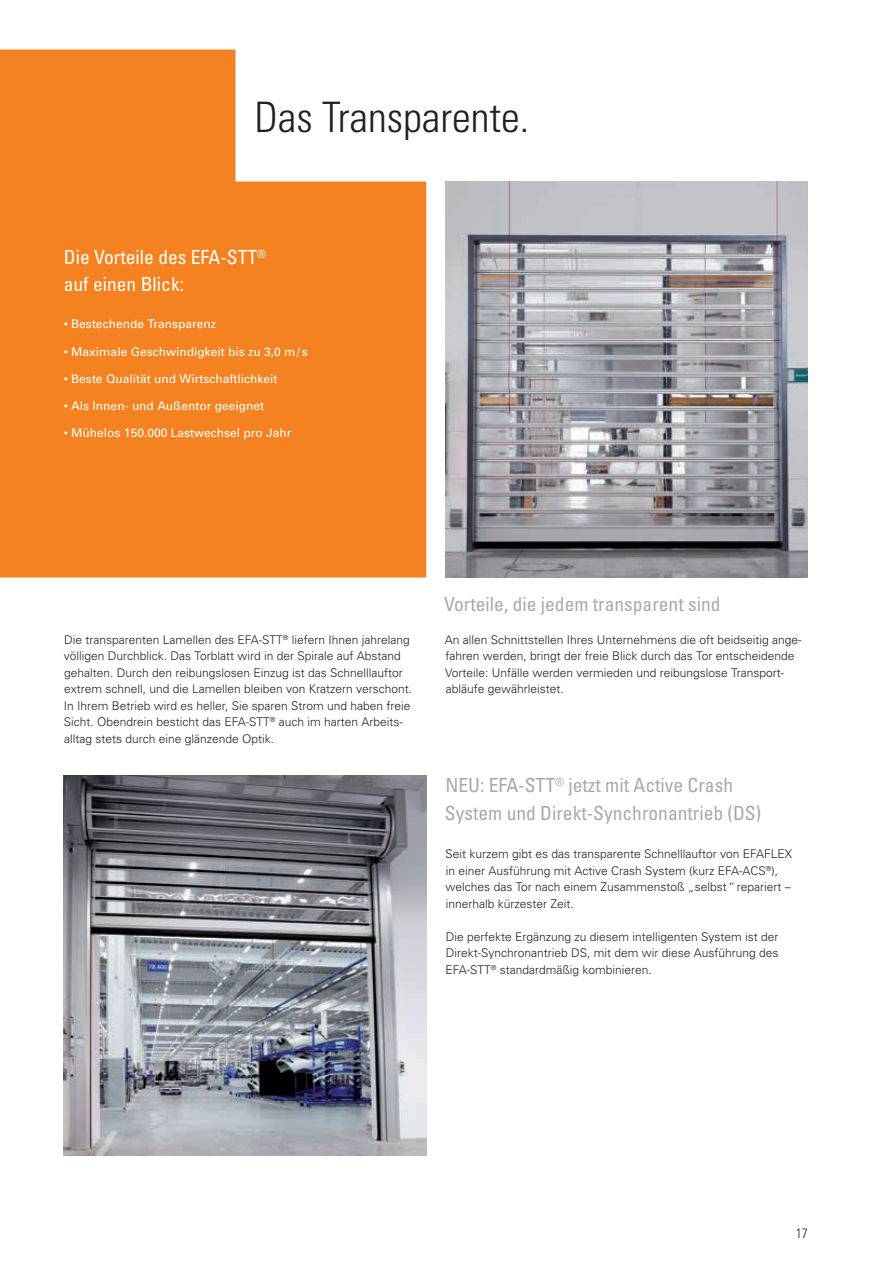
<style>
.page{position:relative;width:893px;height:1263px;background:#fff}
.page>*{position:absolute;margin:0;border:0;box-sizing:border-box;transform-origin:0 0}
.t1{font:300 condensed 42px "Univers";color:#231f20}
.t2{font:condensed 19.5px/27.5px "Univers";color:#a8a9ad}
.t3{font:condensed 19.5px/27.5px "Univers";color:#fff}
.t4{font:300 condensed 13.5px "Univers";color:#231f20}
.t5{font:300 12px/16.5px "Univers";color:#231f20}
.t6{font:12px "Univers";color:#fff}
.s1{font-style:italic}
</style>
<div class="page">
<svg style="left:0;top:50px;width:426px;height:528px;background:#f69038"></svg>
<img style="left:445px;top:182px;width:363px;height:396px">
<img style="left:64px;top:775px;width:362px;height:380px">
<img style="left:0;top:182px;width:1px;height:1081px">
<h1 class="t1" style="left:255px;top:92px;width:276px">Das Transparente.</h1>
<h2 class="t3" style="left:64px;top:243px;width:204px">Die Vorteile des EFA-STT<sup>® </sup>auf einen Blick:</h2>
<p class="t6" style="left:64px;top:317px;width:154px">• Bestechende Transparenz</p>
<p class="t6" style="left:64px;top:344px;width:245px">• Maximale Geschwindigkeit bis zu 3,0 m/s</p>
<p class="t6" style="left:64px;top:371px;width:215px">• Beste Qualität und Wirtschaftlichkeit</p>
<p class="t6" style="left:64px;top:398px;width:202px">• Als Innen- und Außentor geeignet</p>
<p class="t6" style="left:64px;top:425px;width:229px">• Mühelos 150.000 Lastwechsel pro Jahr</p>
<p class="t5" style="left:64px;top:631px;width:350px">Die transparenten Lamellen des EFA-STT<sup>®</sup> liefern Ihnen jahrelang völligen Durchblick. Das Torblatt wird in der Spirale auf Abstand gehalten. Durch den reibungslosen Einzug ist das Schnelllauftor extrem schnell, und die Lamellen bleiben von Kratzern verschont.<br>In Ihrem Betrieb wird es heller, Sie sparen Strom und haben freie Sicht. Obendrein besticht das EFA-STT<sup>®</sup> auch im harten Arbeits&shy;alltag stets durch eine glänzende Optik.</p>
<h2 class="t2" style="left:444px;top:589px;width:278px">Vorteile, die jedem transparent sind</h2>
<p class="t5" style="left:445px;top:631px;width:358px">An allen Schnittstellen Ihres Unternehmens die oft beidseitig ange&shy;fahren werden, bringt der freie Blick durch das Tor entscheidende Vorteile: Unfälle werden vermieden und reibungslose Transport&shy;abläufe gewährleistet.</p>
<h2 class="t2" style="left:445px;top:771px;width:318px">NEU: EFA-STT<sup>®</sup> jetzt mit Active Crash<br>System und Direkt-Synchronantrieb (DS)</h2>
<p class="t5" style="left:445px;top:845px;width:348px">Seit kurzem gibt es das transparente Schnelllauftor von EFAFLEX in einer Ausführung mit Active Crash System (kurz EFA-ACS<sup>®</sup>), welches das Tor nach einem Zusammenstoß <span class="s1">„</span>selbst<span class="s1">“</span> repariert – innerhalb kürzester Zeit.</p>
<p class="t5" style="left:446px;top:928px;width:334px;text-align:justify">Die perfekte Ergänzung zu diesem intelligenten System ist der Direkt-Synchronantrieb DS, mit dem wir diese Ausführung des EFA-STT<sup>®</sup> standardmäßig kombinieren.</p>
<p class="t4" style="left:796px;top:1225px;width:14px">17</p>
</div>
